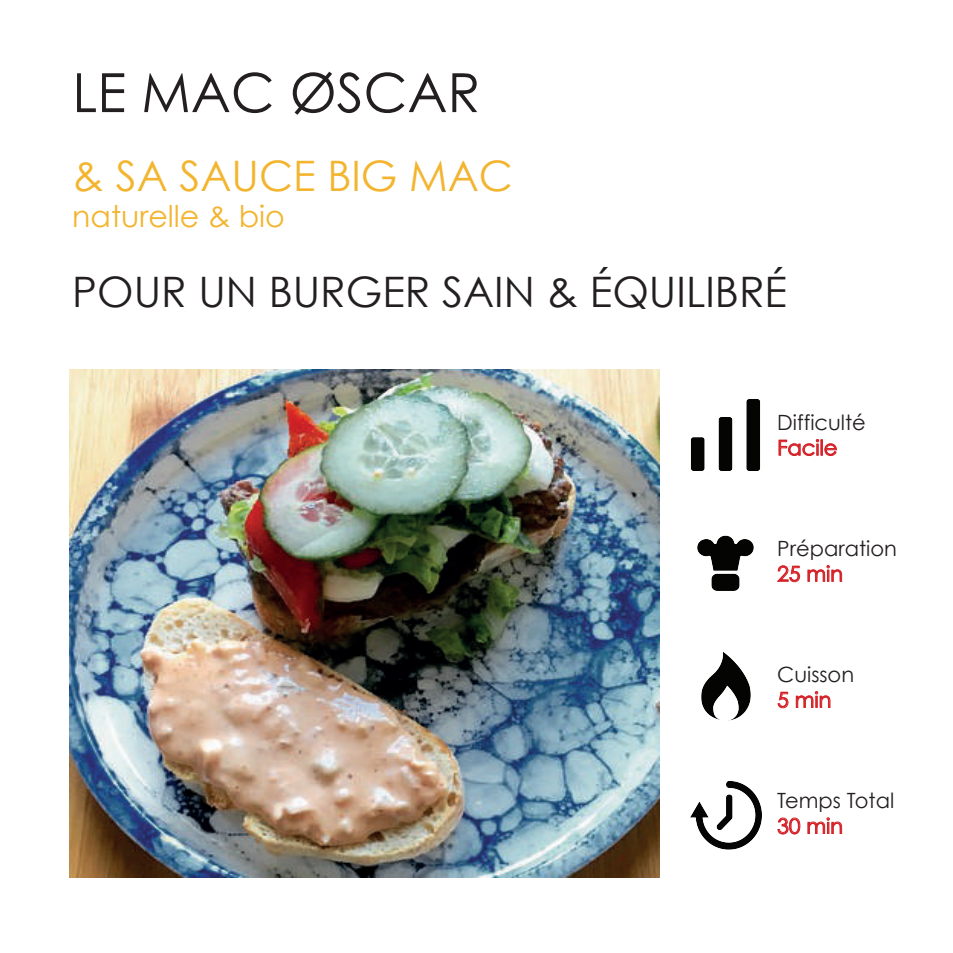
<style>
.page{position:relative;width:953px;height:953px;background:#fff}
.page>*{position:absolute;margin:0;border:0;box-sizing:border-box;transform-origin:0 0}
.t1{font:54px "Century Gothic";color:#231f20}
.t2{font:42px "Century Gothic";color:#231f20}
.t3{font:42px "Century Gothic";color:#f3b530}
.t4{font:30px "Century Gothic";color:#f3b530}
.t5{font:21px "Century Gothic";color:#231f20}
.t6{font:21px "Century Gothic";color:#d42026}
</style>
<div class="page">
<svg style="left:778px;top:439px;width:59px;height:17px"></svg>
<svg style="left:777px;top:565px;width:23px;height:17px"></svg>
<svg style="left:807px;top:565px;width:35px;height:17px"></svg>
<svg style="left:777px;top:691px;width:11px;height:17px"></svg>
<svg style="left:795px;top:691px;width:35px;height:17px"></svg>
<svg style="left:777px;top:817px;width:23px;height:17px"></svg>
<svg style="left:807px;top:817px;width:35px;height:17px"></svg>
<img style="left:701px;top:652px;width:50px;height:69px">
<img style="left:690px;top:400px;width:71px;height:71px">
<img style="left:690px;top:781px;width:71px;height:69px">
<img style="left:697px;top:535px;width:57px;height:56px">
<img style="left:69px;top:369px;width:590px;height:508px">
<h1 class="t1" style="left:72px;top:55px;width:409px">LE MAC ØSCAR</h1>
<h2 class="t3" style="left:72px;top:147px;width:442px">&amp; SA SAUCE BIG MAC</h2>
<h3 class="t4" style="left:72px;top:195px;width:214px">naturelle &amp; bio</h3>
<h2 class="t2" style="left:72px;top:262px;width:716px">POUR UN BURGER SAIN &amp; ÉQUILIBRÉ</h2>
<p class="t5" style="left:777px;top:408px;width:90px">Difficulté</p>
<p class="t6" style="left:777px;top:433px;width:62px">Facile</p>
<p class="t5" style="left:777px;top:534px;width:121px">Préparation</p>
<p class="t6" style="left:777px;top:559px;width:67px">25 min</p>
<p class="t5" style="left:777px;top:660px;width:78px">Cuisson</p>
<p class="t6" style="left:777px;top:685px;width:56px">5 min</p>
<p class="t5" style="left:777px;top:786px;width:118px">Temps Total</p>
<p class="t6" style="left:777px;top:811px;width:67px">30 min</p>
</div>
